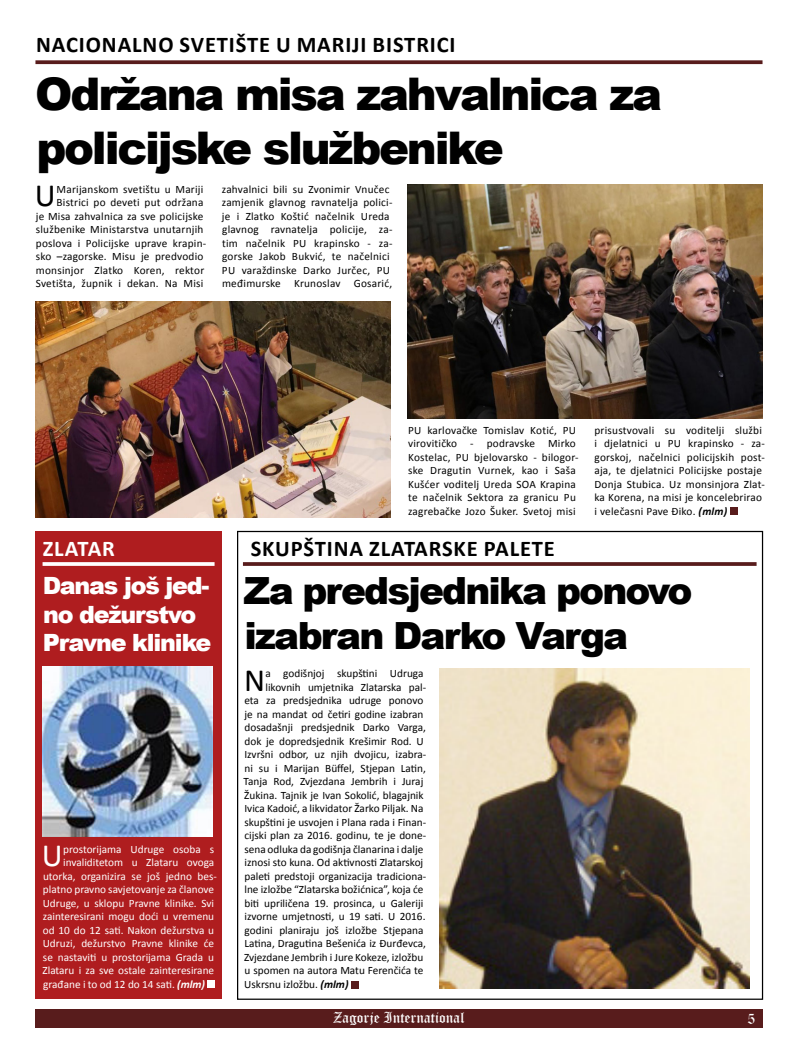
<style>
.page{position:relative;width:798px;height:1063px;background:#fff}
.page>*{position:absolute;margin:0;border:0;box-sizing:border-box;transform-origin:0 0}
.t1{font:900 45px/54px "Arial";letter-spacing:-.05em;color:#000}
.t2{font:900 37.5px/45px "Arial";letter-spacing:-.05em;color:#000}
.t3{font:32.5px "Calibri";color:#000}
.t4{font:32.5px "Calibri";color:#fff}
.t5{font:900 23.75px/28.5px "Arial";letter-spacing:-.05em;color:#fff}
.t6{font:700 22.5px "Calibri";letter-spacing:.04em;color:#000}
.t7{font:700 22.5px "Calibri";color:#fff}
.t8{font:15px "Old English Text";color:#fff}
.t9{font:11.25px/13.5px "Calibri";letter-spacing:.02em;color:#000}
.t10{font:11.25px "Calibri";color:#000}
.t11{font:11.25px "Calibri";color:#fff}
.s1{font-weight:700;font-style:italic}
</style>
<div class="page">
<div style="left:35px;top:1009px;width:727px;height:19px;background:#581c1c"></div>
<div style="left:35px;top:531px;width:186px;height:468px;background:#af1d1f"></div>
<div style="left:730px;top:508px;width:7px;height:7px;background:#581c1c"></div>
<div style="left:207px;top:981px;width:7px;height:7px;background:#fff"></div>
<div style="left:351px;top:981px;width:7px;height:7px;background:#581c1c"></div>
<img style="left:43px;top:666px;width:170px;height:170px">
<svg style="left:43px;top:562px;width:171px;height:4px"></svg>
<svg style="left:243px;top:562px;width:513px;height:4px;background:#622929"></svg>
<img style="left:439px;top:669px;width:310px;height:320px">
<svg style="left:35px;top:60px;width:727px;height:4px;background:#662f2f"></svg>
<img style="left:35px;top:301px;width:355px;height:216px">
<img style="left:407px;top:184px;width:355px;height:234px">
<h3 class="t6" style="left:36px;top:30px;width:421px">NACIONALNO SVETIŠTE U MARIJI BISTRICI</h3>
<h1 class="t1" style="left:35px;top:65px;width:628px">Održana misa zahvalnica za policijske službenike</h1>
<h3 class="t3" style="left:35px;top:175px;width:22px">U</h3>
<p class="t9" style="left:36px;top:182px;width:172px;text-align:right">Marijanskom svetištu u Mariji Bistrici po deveti put održana<br>je Misa zahvalnica za sve policijske službenike Ministarstva unutarnjih poslova i Policijske uprave krapin&shy;sko –zagorske. Misu je predvodio monsinjor Zlatko Koren, rektor Svetišta, župnik i dekan. Na Misi</p>
<p class="t9" style="left:222px;top:182px;width:172px">zahvalnici bili su Zvonimir Vnučec zamjenik glavnog ravnatelja polici&shy;je i Zlatko Koštić načelnik Ureda glavnog ravnatelja policije, za&shy;tim načelnik PU krapinsko - za&shy;gorske Jakob Bukvić, te načelnici PU varaždinske Darko Jurčec, PU međimurske Krunoslav Gosarić,</p>
<h3 class="t7" style="left:43px;top:534px;width:25px">ZLATAR</h3>
<h3 class="t5" style="left:43px;top:571px;width:170px">Danas još jed&shy;no dežurstvo<br>Pravne klinike</h3>
<h3 class="t4" style="left:42px;top:835px;width:22px">U</h3>
<p class="t11" style="left:63px;top:842px;width:152px">prostorijama Udruge osoba s</p>
<p class="t11" style="left:63px;top:855px;width:152px">invaliditetom u Zlataru ovoga</p>
<p class="t11" style="left:43px;top:869px;width:175px">utorka, organizira se još jedno bes-</p>
<p class="t11" style="left:43px;top:882px;width:173px">platno pravno savjetovanje za članove</p>
<p class="t11" style="left:43px;top:896px;width:173px">Udruge, u sklopu Pravne klinike. Svi</p>
<p class="t11" style="left:43px;top:909px;width:173px">zainteresirani mogu doći u vremenu</p>
<p class="t11" style="left:43px;top:923px;width:173px">od 10 do 12 sati. Nakon dežurstva u</p>
<p class="t11" style="left:43px;top:936px;width:173px">Udruzi, dežurstvo Pravne klinike će</p>
<p class="t11" style="left:43px;top:950px;width:173px">se nastaviti u prostorijama Grada u</p>
<p class="t11" style="left:42px;top:963px;width:173px">Zlataru i za sve ostale zainteresirane</p>
<p class="t11" style="left:43px;top:977px;width:163px">građane i to od 12 do 14 sati. <span class="s1">(mlm)</span></p>
<p class="t9" style="left:408px;top:423px;width:172px">PU karlovačke Tomislav Kotić, PU virovitičko - podravske Mirko Kostelac, PU bjelovarsko - bilogor&shy;ske Dragutin Vurnek, kao i Saša Kušćer voditelj Ureda SOA Krapina te načelnik Sektora za granicu Pu zagrebačke Jozo Šuker. Svetoj misi</p>
<p class="t9" style="left:594px;top:423px;width:172px">prisustvovali su voditelji službi i djelatnici u PU krapinsko - za&shy;gorskoj, načelnici policijskih post&shy;aja, te djelatnici Policijske postaje Donja Stubica. Uz monsinjora Zlat&shy;ka Korena, na misi je koncelebrirao i velečasni Pave Điko. <span class="s1">(mlm)</span></p>
<h3 class="t6" style="left:251px;top:534px;width:305px">SKUPŠTINA ZLATARSKE PALETE</h3>
<h2 class="t2" style="left:243px;top:567px;width:450px">Za predsjednika ponovo izabran Darko Varga</h2>
<h3 class="t3" style="left:244px;top:660px;width:23px">N</h3>
<p class="t10" style="left:265px;top:667px;width:159px">a godišnjoj skupštini Udruga</p>
<p class="t10" style="left:265px;top:680px;width:162px">likovnih umjetnika Zlatarska pal-</p>
<p class="t10" style="left:244px;top:694px;width:180px">eta za predsjednika udruge ponovo</p>
<p class="t10" style="left:244px;top:707px;width:180px">je na mandat od četiri godine izabran</p>
<p class="t10" style="left:244px;top:721px;width:183px">dosadašnji predsjednik Darko Varga,</p>
<p class="t10" style="left:244px;top:734px;width:180px">dok je dopredsjednik Krešimir Rod. U</p>
<p class="t10" style="left:244px;top:748px;width:183px">Izvršni odbor, uz njih dvojicu, izabra-</p>
<p class="t10" style="left:244px;top:761px;width:183px">ni su i Marijan Büffel, Stjepan Latin,</p>
<p class="t10" style="left:243px;top:775px;width:181px">Tanja Rod, Zvjezdana Jembrih i Juraj</p>
<p class="t10" style="left:244px;top:788px;width:181px">Žukina. Tajnik je Ivan Sokolić, blagajnik</p>
<p class="t10" style="left:244px;top:802px;width:180px">Ivica Kadoić, a likvidator Žarko Piljak. Na</p>
<p class="t10" style="left:244px;top:815px;width:183px">skupštini je usvojen i Plana rada i Finan-</p>
<p class="t10" style="left:244px;top:829px;width:183px">cijski plan za 2016. godinu, te je done-</p>
<p class="t10" style="left:244px;top:842px;width:180px">sena odluka da godišnja članarina i dalje</p>
<p class="t10" style="left:244px;top:856px;width:180px">iznosi sto kuna. Od aktivnosti Zlatarskoj</p>
<p class="t10" style="left:244px;top:869px;width:183px">paleti predstoji organizacija tradiciona-</p>
<p class="t10" style="left:244px;top:883px;width:180px">lne izložbe “Zlatarska božićnica”, koja će</p>
<p class="t10" style="left:244px;top:896px;width:180px">biti upriličena 19. prosinca, u Galeriji</p>
<p class="t10" style="left:244px;top:910px;width:182px">izvorne umjetnosti, u 19 sati. U 2016.</p>
<p class="t10" style="left:244px;top:923px;width:180px">godini planiraju još izložbe Stjepana</p>
<p class="t10" style="left:244px;top:937px;width:183px">Latina, Dragutina Bešenića iz Đurđevca,</p>
<p class="t10" style="left:244px;top:950px;width:181px">Zvjezdane Jembrih i Jure Kokeze, izložbu</p>
<p class="t10" style="left:244px;top:964px;width:180px">u spomen na autora Matu Ferenčića te</p>
<p class="t10" style="left:244px;top:977px;width:106px">Uskrsnu izložbu. <span class="s1">(mlm)</span></p>
<h3 class="t8" style="left:333px;top:1008px;width:133px">Zagorje International</h3>
<h3 class="t8" style="left:747px;top:1009px;width:9px">5</h3>
</div>
